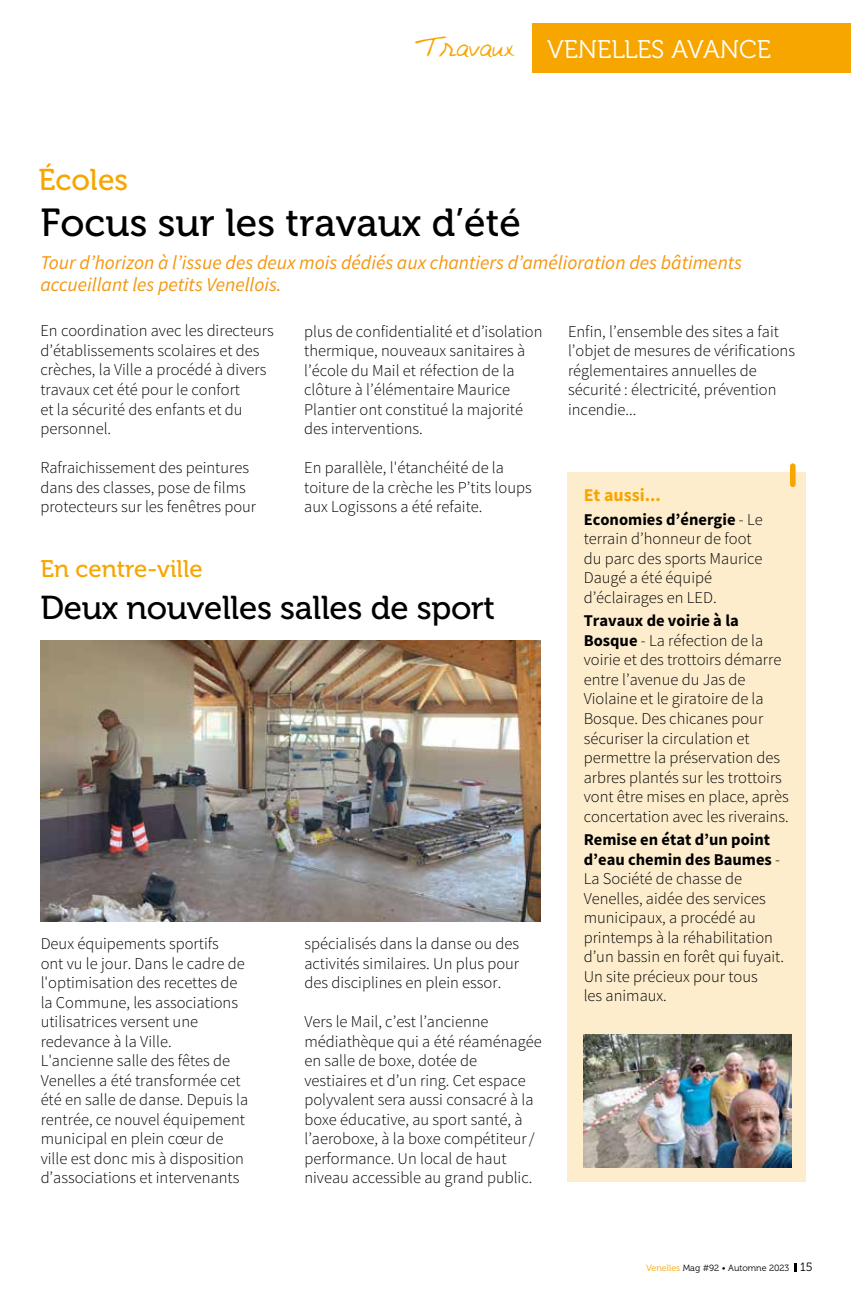
<style>
.page{position:relative;width:851px;height:1297px;background:#fff}
.page>*{position:absolute;margin:0;border:0;box-sizing:border-box;transform-origin:0 0}
.t1{font:39px "Museo 500";color:#000}
.t2{font:33px "Museo 500";letter-spacing:-.01em;color:#000}
.t3{font:30px "Museo 500";color:#f7a600}
.t4{font:25.5px "Museo 300";color:#fff}
.t5{font:24px "Museo 500";color:#f7a600}
.t6{font:22.5px "Avantque...";color:#f7a600}
.t7{font:italic 19.5px/22.5px "Source Sans Pro";color:#f49712}
.t8{font:700 18px "Source Sans Pro";color:#f7a600}
.t9{font:300 16.5px/19.5px "Source Sans Pro";color:#000}
.t10{font:9px "Museo 300";color:#000}
.s1{font-weight:700}
.s2{color:#f7a600}
.s3{font-size:12px}
</style>
<div class="page">
<svg style="left:794px;top:1263px;width:3px;height:8px"></svg>
<div style="left:532px;top:24px;width:318px;height:49px;background:#f7a600"></div>
<div style="left:567px;top:473px;width:239px;height:709px;background:#fdedcd"></div>
<div style="left:789px;top:466px;width:6px;height:18px;background:#f7a600"></div>
<img style="left:583px;top:1035px;width:208px;height:132px">
<img style="left:40px;top:640px;width:500px;height:282px">
<h3 class="t6" style="left:420px;top:35px;width:96px">Travaux</h3>
<h3 class="t4" style="left:547px;top:35px;width:226px">VENELLES AVANCE</h3>
<h3 class="t3" style="left:38px;top:164px;width:91px">Écoles</h3>
<h1 class="t1" style="left:40px;top:201px;width:482px">Focus sur les travaux d’été</h1>
<p class="t7" style="left:40px;top:251px;width:703px">Tour d’horizon à l’issue des deux mois dédiés aux chantiers d’amélioration des bâtiments accueillant les petits Venellois.</p>
<p class="t9" style="left:40px;top:321px;width:235px">En coordination avec les directeurs d’établissements scolaires et des crèches, la Ville a procédé à divers travaux cet été pour le confort<br>et la sécurité des enfants et du personnel.</p>
<p class="t9" style="left:40px;top:458px;width:217px">Rafraichissement des peintures dans des classes, pose de films protecteurs sur les fenêtres pour</p>
<h3 class="t5" style="left:40px;top:556px;width:164px">En centre-ville</h3>
<p class="t9" style="left:304px;top:321px;width:240px">plus de confidentialité et d’isolation thermique, nouveaux sanitaires à l’école du Mail et réfection de la clôture à l’élémentaire Maurice<br>Plantier ont constitué la majorité des interventions.</p>
<p class="t9" style="left:304px;top:458px;width:229px">En parallèle, l'étanchéité de la toiture de la crèche les P’tits loups aux Logissons a été refaite.</p>
<h2 class="t2" style="left:40px;top:590px;width:456px">Deux nouvelles salles de sport</h2>
<p class="t9" style="left:41px;top:934px;width:209px">Deux équipements sportifs<br>ont vu le jour. Dans le cadre de l'optimisation des recettes de la Commune, les associations utilisatrices versent une redevance à la Ville.<br>L'ancienne salle des fêtes de<br>Venelles a été transformée cet été en salle de danse. Depuis la rentrée, ce nouvel équipement municipal en plein cœur de ville est donc mis à disposition d’associations et intervenants</p>
<p class="t9" style="left:304px;top:934px;width:216px;text-align:justify">spécialisés dans la danse ou des activités similaires. Un plus pour des disciplines en plein essor.</p>
<p class="t9" style="left:304px;top:1012px;width:239px">Vers le Mail, c’est l’ancienne médiathèque qui a été réaménagée en salle de boxe, dotée de vestiaires et d’un ring. Cet espace polyvalent sera aussi consacré à la boxe éducative, au sport santé, à l’aeroboxe, à la boxe compétiteur/ performance. Un local de haut niveau accessible au grand public.</p>
<p class="t9" style="left:568px;top:321px;width:228px">Enfin, l’ensemble des sites a fait l’objet de mesures de vérifications réglementaires annuelles de sécurité : électricité, prévention incendie...</p>
<p class="t8" style="left:583px;top:483px;width:79px">Et aussi...</p>
<p class="t9" style="left:583px;top:509px;width:180px"><span class="s1">Economies d’énergie</span> - Le terrain d’honneur de foot du parc des sports Maurice<br>Daugé a été équipé d’éclairages en LED.</p>
<p class="t9" style="left:583px;top:611px;width:206px"><span class="s1">Travaux de voirie à la<br>Bosque</span> - La réfection de la voirie et des trottoirs démarre entre l’avenue du Jas de<br>Violaine et le giratoire de la<br>Bosque. Des chicanes pour sécuriser la circulation et permettre la préservation des arbres plantés sur les trottoirs vont être mises en place, après concertation avec les riverains.</p>
<p class="t9" style="left:583px;top:830px;width:202px"><span class="s1">Remise en état d’un point d’eau chemin des Baumes</span> -<br>La Société de chasse de<br>Venelles, aidée des services municipaux, a procédé au printemps à la réhabilitation d’un bassin en forêt qui fuyait.<br>Un site précieux pour tous<br>les animaux.</p>
<p class="t10" style="left:646px;top:1263px;width:168px"><span class="s2">Venelles</span> Mag #92 • Automne 2023 <span class="s3">15</span></p>
</div>
